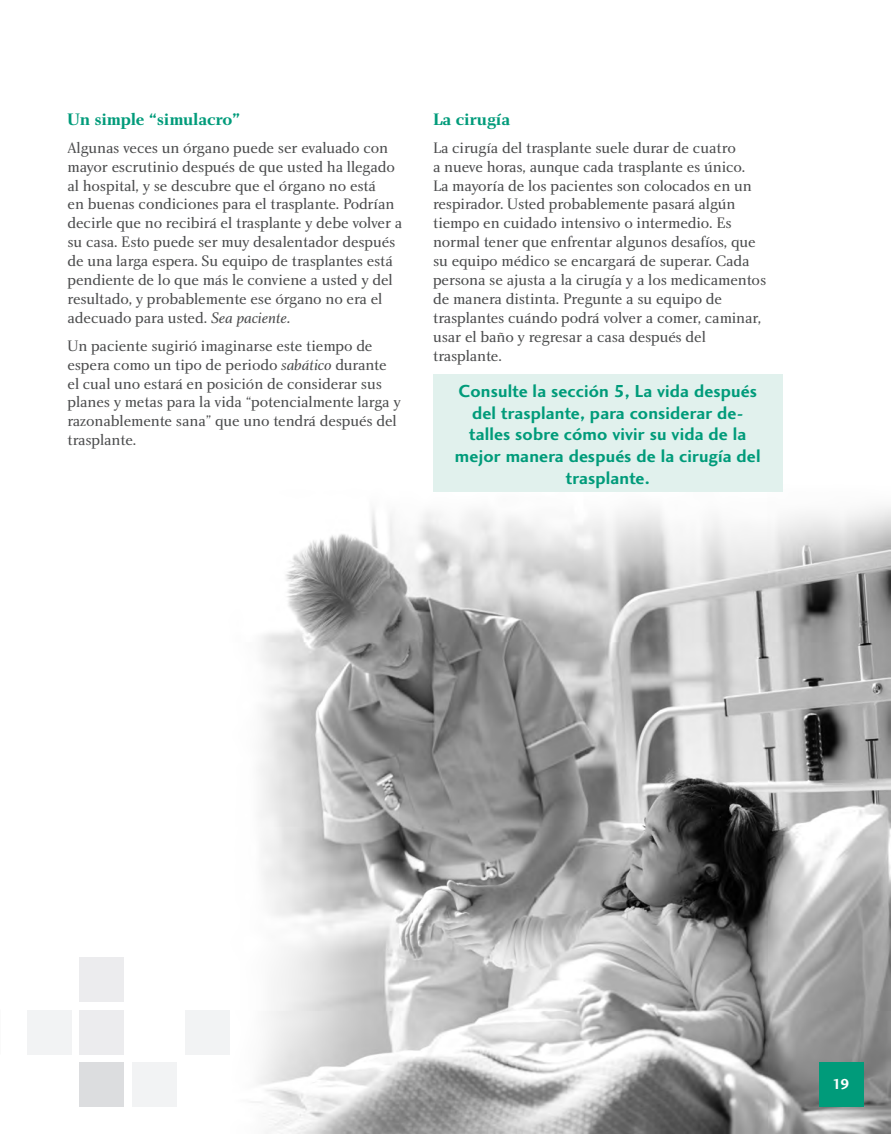
<style>
.page{position:relative;width:891px;height:1134px;background:#fff}
.page>*{position:absolute;margin:0;border:0;box-sizing:border-box;transform-origin:0 0}
.t1{font:18px/21.6px "Charlotte Sans Bold Plain";letter-spacing:.01em;color:#009b7a;text-align:center}
.t2{font:17.25px "Charlotte Bold Plain";letter-spacing:-.01em;color:#009b7a}
.t3{font:15.75px/18.9px "Charlotte Book Plain";letter-spacing:-.01em;color:#4b4c4d}
.t4{font:15px "Charlotte Sans Bold Plain";color:#fff}
.s1{font-family:"Charlotte Book Italic Plain"}
</style>
<div class="page">
<img style="left:217px;top:460px;width:674px;height:674px">
<div style="left:820px;top:1063px;width:44px;height:44px;background:#009b7a"></div>
<div style="left:185px;top:1010px;width:45px;height:44px;background:#f2f3f4"></div>
<div style="left:80px;top:1010px;width:44px;height:44px;background:#ececee"></div>
<div style="left:80px;top:1063px;width:44px;height:44px;background:#dcdddf"></div>
<div style="left:80px;top:957px;width:44px;height:44px;background:#ececee"></div>
<div style="left:27px;top:1010px;width:44px;height:44px;background:#f2f3f4"></div>
<div style="left:132px;top:1063px;width:45px;height:44px;background:#f2f3f4"></div>
<div style="left:433px;top:374px;width:349px;height:118px;background:#e1f1ed"></div>
<p class="t2" style="left:68px;top:109px;width:175px">Un simple “simulacro”</p>
<p class="t3" style="left:68px;top:138px;width:336px">Algunas veces un órgano puede ser evaluado con mayor escrutinio después de que usted ha llegado al hospital, y se descubre que el órgano no está<br>en buenas condiciones para el trasplante. Podrían decirle que no recibirá el trasplante y debe volver a su casa. Esto puede ser muy desalentador después de una larga espera. Su equipo de trasplantes está pendiente de lo que más le conviene a usted y del resultado, y probablemente ese órgano no era el adecuado para usted. <span class="s1">Sea paciente.</span></p>
<p class="t3" style="left:68px;top:336px;width:335px">Un paciente sugirió imaginarse este tiempo de espera como un tipo de periodo <span class="s1">sabático</span> durante el cual uno estará en posición de considerar sus planes y metas para la vida “potencialmente larga y razonablemente sana” que uno tendrá después del trasplante.</p>
<p class="t2" style="left:433px;top:109px;width:79px">La cirugía</p>
<p class="t3" style="left:433px;top:138px;width:335px">La cirugía del trasplante suele durar de cuatro<br>a nueve horas, aunque cada trasplante es único.<br>La mayoría de los pacientes son colocados en un respirador. Usted probablemente pasará algún tiempo en cuidado intensivo o intermedio. Es normal tener que enfrentar algunos desafíos, que su equipo médico se encargará de superar. Cada persona se ajusta a la cirugía y a los medicamentos de manera distinta. Pregunte a su equipo de trasplantes cuándo podrá volver a comer, caminar, usar el baño y regresar a casa después del trasplante.</p>
<p class="t1" style="left:455px;top:380px;width:307px">Consulte la sección 5, La vida después del trasplante, para considerar de&shy;talles sobre cómo vivir su vida de la mejor manera después de la cirugía del trasplante.</p>
<p class="t4" style="left:833px;top:1075px;width:19px">19</p>
</div>
